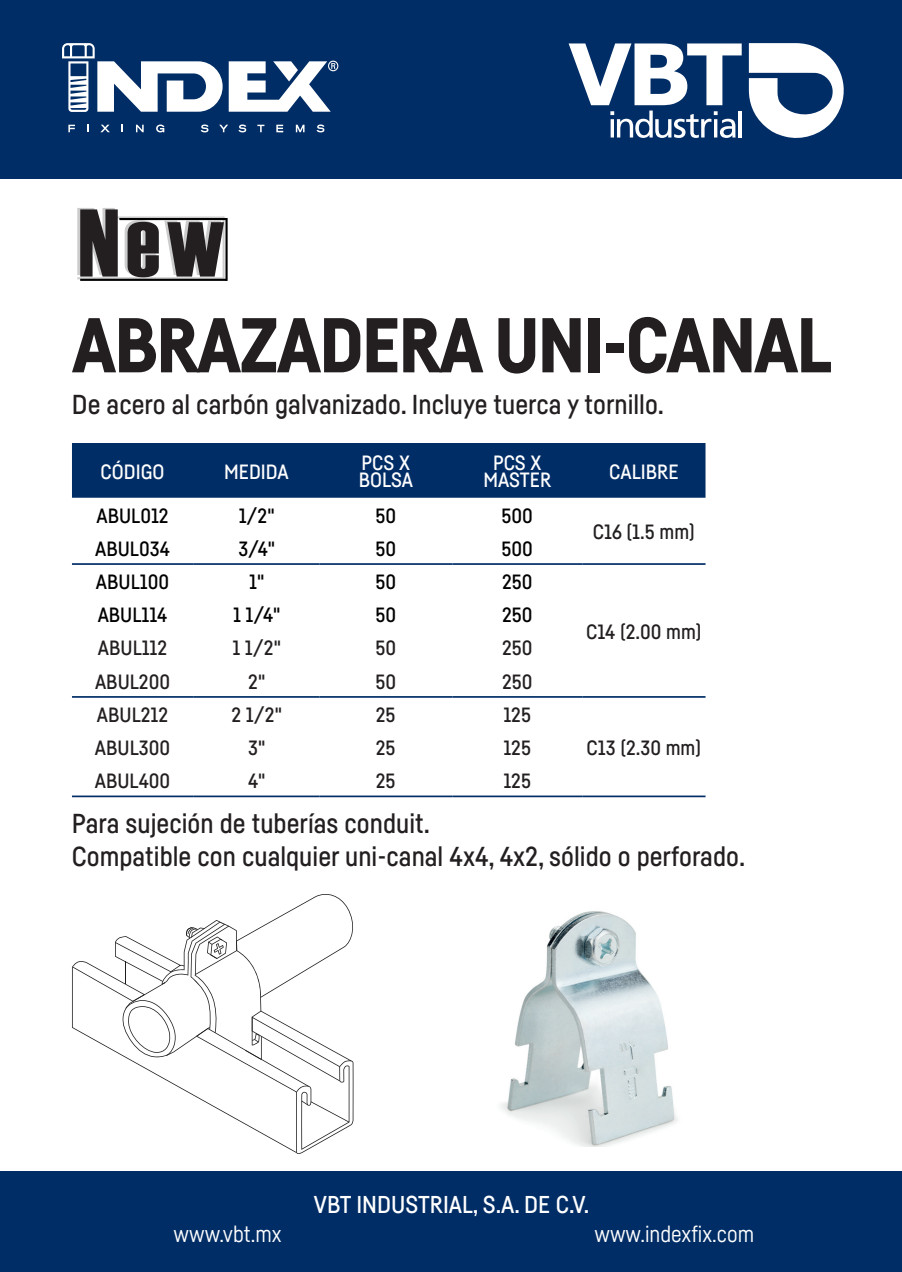
<style>
.page{position:relative;width:902px;height:1272px;background:#fff}
.page>*{position:absolute;margin:0;border:0;box-sizing:border-box;transform-origin:0 0}
.t1{font:95.85px "Haettenschweiler";color:#231f20}
.t2{font:900 76.2px "Fabrikat";letter-spacing:-.03em;color:#231f20}
.t3{font:500 27px "Fabrikat";color:#231f20}
.t4{font:500 24px "Fabrikat";color:#fff}
.t5{font:22.5px "Fabrikat";color:#fff}
.t6{font:500 20.4px "Fabrikat";color:#231f20}
.t7{font:500 20.4px "Fabrikat";color:#000}
.t8{font:500 20.4px "Fabrikat";color:#fff}
</style>
<div class="page">
<div style="left:0;top:0;width:901px;height:179px;background:#002d66"></div>
<svg style="left:748px;top:43px;width:96px;height:95px"></svg>
<svg style="left:568px;top:43px;width:173px;height:95px"></svg>
<svg style="left:62px;top:43px;width:160px;height:69px"></svg>
<svg style="left:68px;top:125px;width:7px;height:7px"></svg>
<svg style="left:87px;top:125px;width:2px;height:7px"></svg>
<svg style="left:100px;top:125px;width:10px;height:7px"></svg>
<svg style="left:121px;top:125px;width:2px;height:7px"></svg>
<svg style="left:136px;top:125px;width:8px;height:7px"></svg>
<svg style="left:156px;top:124px;width:8px;height:8px"></svg>
<svg style="left:201px;top:124px;width:7px;height:8px"></svg>
<svg style="left:219px;top:125px;width:9px;height:7px"></svg>
<svg style="left:238px;top:124px;width:8px;height:8px"></svg>
<svg style="left:257px;top:125px;width:7px;height:7px"></svg>
<svg style="left:276px;top:125px;width:7px;height:7px"></svg>
<svg style="left:296px;top:125px;width:8px;height:7px"></svg>
<svg style="left:316px;top:124px;width:8px;height:8px"></svg>
<svg style="left:229px;top:61px;width:109px;height:51px"></svg>
<div style="left:0;top:1171px;width:901px;height:100px;background:#002d66"></div>
<hr style="left:222px;top:216px;width:3px;height:63px;background:#000">
<hr style="left:77px;top:277px;width:146px;height:2px;background:#000">
<hr style="left:116px;top:216px;width:107px;height:2px;background:#000">
<hr style="left:225px;top:218px;width:2px;height:63px;background:#000">
<hr style="left:80px;top:279px;width:146px;height:2px;background:#000">
<hr style="left:119px;top:218px;width:107px;height:2px;background:#000">
<img style="left:501px;top:911px;width:177px;height:235px">
<div style="left:72px;top:443px;width:633px;height:54px;background:#002d66"></div>
<hr style="left:582px;top:795px;width:123px;height:2px;background:#002d66">
<hr style="left:582px;top:563px;width:123px;height:2px;background:#002d66">
<hr style="left:72px;top:563px;width:121px;height:2px;background:#002d66">
<hr style="left:193px;top:563px;width:126px;height:2px;background:#002d66">
<hr style="left:319px;top:563px;width:133px;height:2px;background:#002d66">
<hr style="left:452px;top:563px;width:130px;height:2px;background:#002d66">
<hr style="left:582px;top:696px;width:123px;height:1px;background:#002d66">
<hr style="left:72px;top:696px;width:121px;height:1px;background:#002d66">
<hr style="left:193px;top:696px;width:126px;height:1px;background:#002d66">
<hr style="left:319px;top:696px;width:133px;height:1px;background:#002d66">
<hr style="left:452px;top:696px;width:130px;height:1px;background:#002d66">
<hr style="left:72px;top:795px;width:121px;height:2px;background:#002d66">
<hr style="left:193px;top:795px;width:126px;height:2px;background:#002d66">
<hr style="left:319px;top:795px;width:133px;height:2px;background:#002d66">
<hr style="left:452px;top:795px;width:130px;height:2px;background:#002d66">
<svg style="left:72px;top:894px;width:282px;height:259px"></svg>
<p class="t1" style="left:79px;top:178px;width:147px">New</p>
<p class="t2" style="left:72px;top:298px;width:761px">ABRAZADERA UNI-CANAL</p>
<p class="t3" style="left:72px;top:388px;width:593px">De acero al carbón galvanizado. Incluye tuerca y tornillo.</p>
<p class="t8" style="left:101px;top:459px;width:65px">CÓDIGO</p>
<p class="t8" style="left:224px;top:459px;width:66px">MEDIDA</p>
<p class="t8" style="left:361px;top:450px;width:50px">PCS X</p>
<p class="t8" style="left:359px;top:467px;width:56px">BOLSA</p>
<p class="t8" style="left:493px;top:450px;width:50px">PCS X</p>
<p class="t8" style="left:483px;top:467px;width:69px">MASTER</p>
<p class="t7" style="left:96px;top:503px;width:74px">ABUL012</p>
<p class="t7" style="left:239px;top:503px;width:38px">1/2"</p>
<p class="t7" style="left:375px;top:503px;width:22px">50</p>
<p class="t7" style="left:501px;top:503px;width:33px">500</p>
<p class="t7" style="left:95px;top:536px;width:76px">ABUL034</p>
<p class="t7" style="left:238px;top:536px;width:38px">3/4"</p>
<p class="t7" style="left:375px;top:536px;width:22px">50</p>
<p class="t7" style="left:501px;top:536px;width:33px">500</p>
<p class="t7" style="left:96px;top:569px;width:75px">ABUL100</p>
<p class="t7" style="left:249px;top:569px;width:16px">1"</p>
<p class="t7" style="left:375px;top:569px;width:22px">50</p>
<p class="t7" style="left:502px;top:569px;width:32px">250</p>
<p class="t8" style="left:609px;top:459px;width:71px">CALIBRE</p>
<p class="t6" style="left:593px;top:519px;width:103px">C16 (1.5 mm)</p>
<p class="t7" style="left:98px;top:602px;width:71px">ABUL114</p>
<p class="t7" style="left:233px;top:602px;width:49px">1 1/4"</p>
<p class="t7" style="left:375px;top:602px;width:22px">50</p>
<p class="t7" style="left:502px;top:602px;width:32px">250</p>
<p class="t6" style="left:98px;top:636px;width:71px">ABUL112</p>
<p class="t6" style="left:232px;top:636px;width:50px">1 1/2"</p>
<p class="t6" style="left:375px;top:636px;width:22px">50</p>
<p class="t6" style="left:502px;top:636px;width:32px">250</p>
<p class="t6" style="left:95px;top:669px;width:77px">ABUL200</p>
<p class="t6" style="left:248px;top:669px;width:19px">2"</p>
<p class="t6" style="left:375px;top:669px;width:22px">50</p>
<p class="t6" style="left:502px;top:669px;width:32px">250</p>
<p class="t6" style="left:97px;top:702px;width:73px">ABUL212</p>
<p class="t6" style="left:231px;top:702px;width:52px">2 1/2"</p>
<p class="t6" style="left:376px;top:702px;width:21px">25</p>
<p class="t6" style="left:503px;top:702px;width:29px">125</p>
<p class="t6" style="left:95px;top:735px;width:77px">ABUL300</p>
<p class="t6" style="left:248px;top:735px;width:19px">3"</p>
<p class="t6" style="left:376px;top:735px;width:21px">25</p>
<p class="t6" style="left:503px;top:735px;width:29px">125</p>
<p class="t6" style="left:586px;top:735px;width:116px">C13 (2.30 mm)</p>
<p class="t6" style="left:95px;top:768px;width:77px">ABUL400</p>
<p class="t6" style="left:248px;top:768px;width:19px">4"</p>
<p class="t6" style="left:376px;top:768px;width:21px">25</p>
<p class="t6" style="left:503px;top:768px;width:29px">125</p>
<p class="t6" style="left:586px;top:619px;width:117px">C14 (2.00 mm)</p>
<p class="t3" style="left:72px;top:807px;width:359px">Para sujeción de tuberías conduit.</p>
<p class="t3" style="left:72px;top:839px;width:674px">Compatible con cualquier uni-canal 4x4, 4x2, sólido o perforado.</p>
<p class="t5" style="left:174px;top:1220px;width:109px">www.vbt.mx</p>
<p class="t4" style="left:314px;top:1190px;width:277px">VBT INDUSTRIAL, S.A. DE C.V.</p>
<p class="t5" style="left:594px;top:1220px;width:161px">www.indexfix.com</p>
</div>
